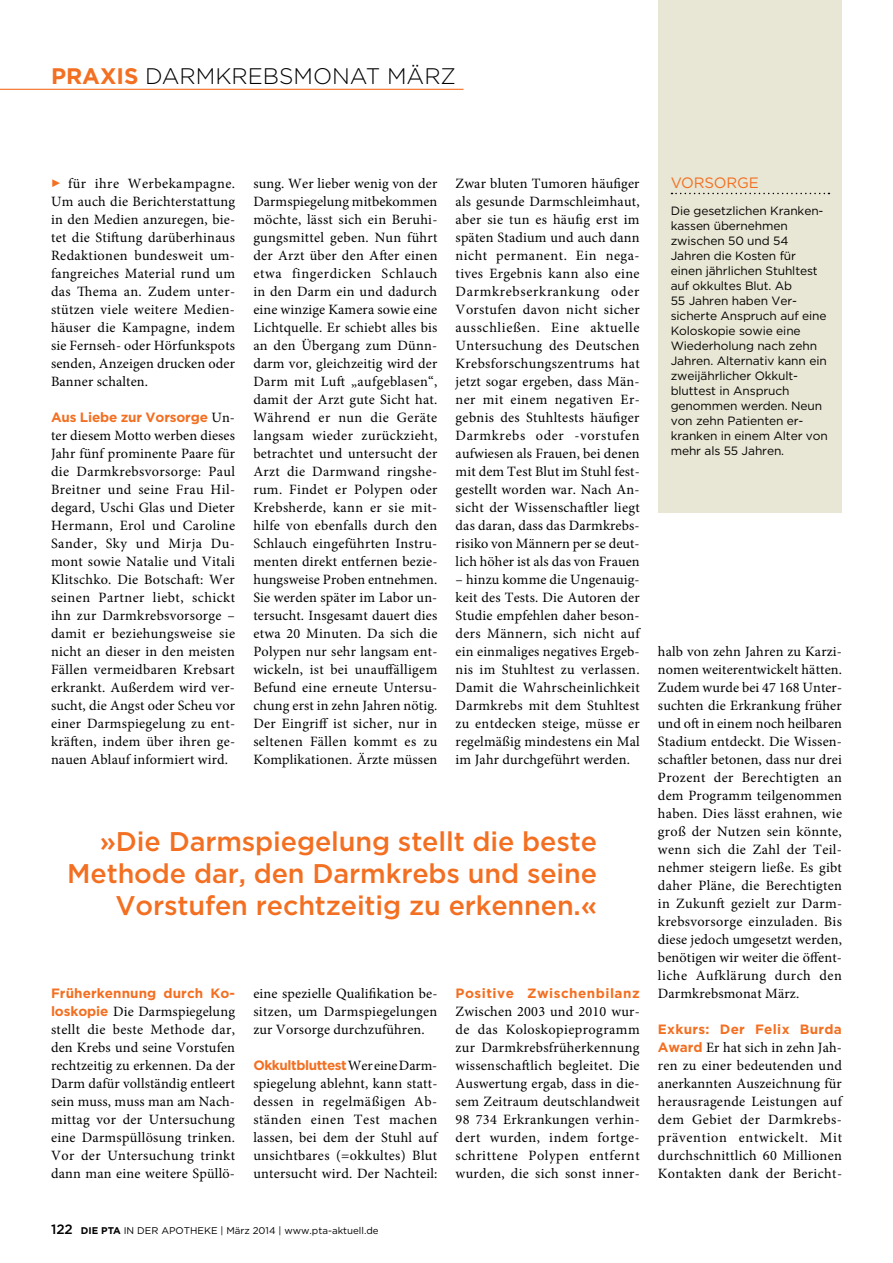
<style>
.page{position:relative;width:893px;height:1263px;background:#fff}
.page>*{position:absolute;margin:0;border:0;box-sizing:border-box;transform-origin:0 0}
.t1{font:500 27px/32.4px "Gotham";letter-spacing:-.005em;color:#f36f21;text-align:right}
.t2{font:300 22.5px "Gotham";color:#000}
.t3{font:15px "Gotham";letter-spacing:-.01em;color:#f36f21}
.t4{font:14.25px/18px "Minion Pro";letter-spacing:.015em;color:#000;text-align:justify}
.t5{font:700 13.5px "Gotham";letter-spacing:.005em;color:#f36f21}
.t6{font:700 13.5px "Gotham";letter-spacing:-.03em;color:#f36f21}
.t7{font:700 13.5px "Gotham";letter-spacing:.035em;color:#f36f21}
.t8{font:700 13.5px "Gotham";letter-spacing:.025em;color:#f36f21}
.t9{font:12px/15px "Gotham";letter-spacing:-.01em;color:#000}
.t10{font:9.75px "Gotham";color:#000}
.s1{font-weight:700;color:#f36f21}
.s2{font-family:"Minion Pro";font-weight:400;font-size:14.25px;color:#000}
.s3{font-family:"Gotham";font-weight:700;font-size:13.5px;color:#f36f21}
.s4{font-weight:500;font-size:13.5px}
.s5{font-weight:700}
</style>
<div class="page">
<hr style="left:0;top:89px;width:463px;height:1px;background:#f36f21">
<div style="left:658px;top:0;width:184px;height:512px;background:#e8e6d4"></div>
<svg style="left:671px;top:193px;width:158px;height:1px"></svg>
<h2 class="t2" style="left:51px;top:62px;width:407px"><span class="s1">PRAXIS</span> DARMKREBSMONAT MÄRZ</h2>
<p class="t4" style="left:51px;top:175px;width:186px;text-indent:17px">für ihre Werbekampagne.<br>Um auch die Berichterstattung in den Medien anzuregen, bie&shy;tet die Stiftung darüberhinaus Redaktionen bundesweit um&shy;fangreiches Material rund um das Thema an. Zudem unter&shy;stützen viele weitere Medien&shy;häuser die Kampagne, indem sie Fernseh- oder Hörfunkspots senden, Anzeigen drucken oder Banner schalten.</p>
<p class="t5" style="left:51px;top:408px;width:186px">Aus Liebe zur Vorsorge <span class="s2">Un-</span></p>
<p class="t4" style="left:51px;top:427px;width:186px">ter diesem Motto werben dieses Jahr fünf prominente Paare für die Darmkrebsvorsorge: Paul Breitner und seine Frau Hil&shy;degard, Uschi Glas und Dieter Hermann, Erol und Caroline Sander, Sky und Mirja Du&shy;mont sowie Natalie und Vitali Klitschko. Die Botschaft: Wer seinen Partner liebt, schickt ihn zur Darmkrebsvorsorge – damit er beziehungsweise sie nicht an dieser in den meisten Fällen vermeidbaren Krebsart erkrankt. Außerdem wird ver&shy;sucht, die Angst oder Scheu vor einer Darmspiegelung zu ent&shy;kräften, indem über ihren ge&shy;nauen Ablauf informiert wird.</p>
<p class="t4" style="left:253px;top:175px;width:186px">sung. Wer lieber wenig von der Darmspiegelung mitbekommen möchte, lässt sich ein Beruhi&shy;gungsmittel geben. Nun führt der Arzt über den After einen etwa fingerdicken Schlauch in den Darm ein und dadurch eine winzige Kamera sowie eine Lichtquelle. Er schiebt alles bis an den Übergang zum Dünn&shy;darm vor, gleichzeitig wird der Darm mit Luft „aufgeblasen“, damit der Arzt gute Sicht hat.<br>Während er nun die Geräte langsam wieder zurückzieht, betrachtet und untersucht der Arzt die Darmwand ringshe&shy;rum. Findet er Polypen oder Krebsherde, kann er sie mit&shy;hilfe von ebenfalls durch den Schlauch eingeführten Instru&shy;menten direkt entfernen bezie&shy;hungsweise Proben entnehmen.<br>Sie werden später im Labor un&shy;tersucht. Insgesamt dauert dies etwa 20 Minuten. Da sich die Polypen nur sehr langsam ent&shy;wickeln, ist bei unauffälligem Befund eine erneute Untersu&shy;chung erst in zehn Jahren nötig.<br>Der Eingriff ist sicher, nur in seltenen Fällen kommt es zu Komplikationen. Ärzte müssen</p>
<p class="t4" style="left:456px;top:175px;width:186px">Zwar bluten Tumoren häufiger als gesunde Darmschleimhaut, aber sie tun es häufig erst im späten Stadium und auch dann nicht permanent. Ein nega&shy;tives Ergebnis kann also eine Darmkrebserkrankung oder Vorstufen davon nicht sicher ausschließen. Eine aktuelle Untersuchung des Deutschen Krebsforschungszentrums hat jetzt sogar ergeben, dass Män&shy;ner mit einem negativen Er&shy;gebnis des Stuhltests häufiger Darmkrebs oder -vorstufen aufwiesen als Frauen, bei denen mit dem Test Blut im Stuhl fest&shy;gestellt worden war. Nach An&shy;sicht der Wissenschaftler liegt das daran, dass das Darmkrebs&shy;risiko von Männern per se deut&shy;lich höher ist als das von Frauen</p>
<p class="t4" style="left:456px;top:571px;width:186px">– hinzu komme die Ungenauig&shy;keit des Tests. Die Autoren der Studie empfehlen daher beson&shy;ders Männern, sich nicht auf ein einmaliges negatives Ergeb&shy;nis im Stuhltest zu verlassen.<br>Damit die Wahrscheinlichkeit Darmkrebs mit dem Stuhltest zu entdecken steige, müsse er regelmäßig mindestens ein Mal im Jahr durchgeführt werden.</p>
<h1 class="t1" style="left:67px;top:824px;width:531px">»Die Darmspiegelung stellt die beste<br>Methode dar, den Darmkrebs und seine<br>Vorstufen rechtzeitig zu erkennen.«</h1>
<p class="t5" style="left:51px;top:984px;width:185px">Früherkennung durch Ko-</p>
<p class="t4" style="left:51px;top:1003px;width:186px"><span class="s3">loskopie</span> Die Darmspiegelung stellt die beste Methode dar, den Krebs und seine Vorstufen rechtzeitig zu erkennen. Da der Darm dafür vollständig entleert sein muss, muss man am Nach&shy;mittag vor der Untersuchung eine Darmspüllösung trinken.<br>Vor der Untersuchung trinkt dann man eine weitere Spüllö-</p>
<p class="t4" style="left:253px;top:985px;width:186px">eine spezielle Qualifikation be&shy;sitzen, um Darmspiegelungen zur Vorsorge durchzuführen.</p>
<p class="t6" style="left:253px;top:1056px;width:186px">Okkultbluttest <span class="s2">Wer eine Darm-</span></p>
<p class="t4" style="left:253px;top:1075px;width:186px">spiegelung ablehnt, kann statt&shy;dessen in regelmäßigen Ab&shy;ständen einen Test machen lassen, bei dem der Stuhl auf unsichtbares (=okkultes) Blut untersucht wird. Der Nachteil:</p>
<p class="t7" style="left:456px;top:984px;width:185px">Positive Zwischenbilanz</p>
<p class="t4" style="left:456px;top:1003px;width:186px">Zwischen 2003 und 2010 wur&shy;de das Koloskopieprogramm zur Darmkrebsfrüherkennung wissenschaftlich begleitet. Die Auswertung ergab, dass in die&shy;sem Zeitraum deutschlandweit 98 734 Erkrankungen verhin&shy;dert wurden, indem fortge&shy;schrittene Polypen entfernt wurden, die sich sonst inner-</p>
<p class="t3" style="left:671px;top:173px;width:90px">Vorsorge</p>
<p class="t9" style="left:671px;top:203px;width:159px">Die gesetzlichen Kranken&shy;kassen übernehmen zwischen 50 und 54<br>Jahren die Kosten für einen jährlichen Stuhltest auf okkultes Blut. Ab<br>55 Jahren haben Ver&shy;sicherte Anspruch auf eine<br>Koloskopie sowie eine<br>Wiederholung nach zehn<br>Jahren. Alternativ kann ein zweijährlicher Okkult&shy;bluttest in Anspruch genommen werden. Neun von zehn Patienten er&shy;kranken in einem Alter von mehr als 55 Jahren.</p>
<p class="t4" style="left:658px;top:643px;width:186px">halb von zehn Jahren zu Karzi&shy;nomen weiterentwickelt hätten.<br>Zudem wurde bei 47 168 Unter&shy;suchten die Erkrankung früher und oft in einem noch heilbaren Stadium entdeckt. Die Wissen&shy;schaftler betonen, dass nur drei Prozent der Berechtigten an dem Programm teilgenommen haben. Dies lässt erahnen, wie groß der Nutzen sein könnte, wenn sich die Zahl der Teil&shy;nehmer steigern ließe. Es gibt daher Pläne, die Berechtigten in Zukunft gezielt zur Darm&shy;krebsvorsorge einzuladen. Bis diese jedoch umgesetzt werden, benötigen wir weiter die öffent&shy;liche Aufklärung durch den Darmkrebsmonat März.</p>
<p class="t8" style="left:658px;top:1020px;width:186px">Exkurs: Der Felix Burda</p>
<p class="t4" style="left:658px;top:1039px;width:186px"><span class="s3">Award</span> Er hat sich in zehn Jah&shy;ren zu einer bedeutenden und anerkannten Auszeichnung für herausragende Leistungen auf dem Gebiet der Darmkrebs&shy;prävention entwickelt. Mit durchschnittlich 60 Millionen Kontakten dank der Bericht-</p>
<p class="t10" style="left:51px;top:1224px;width:329px"><span class="s4">122</span> <span class="s5">DIE PTA</span> IN DER APOTHEKE | März 2014 | www.pta-aktuell.de</p>
</div>
